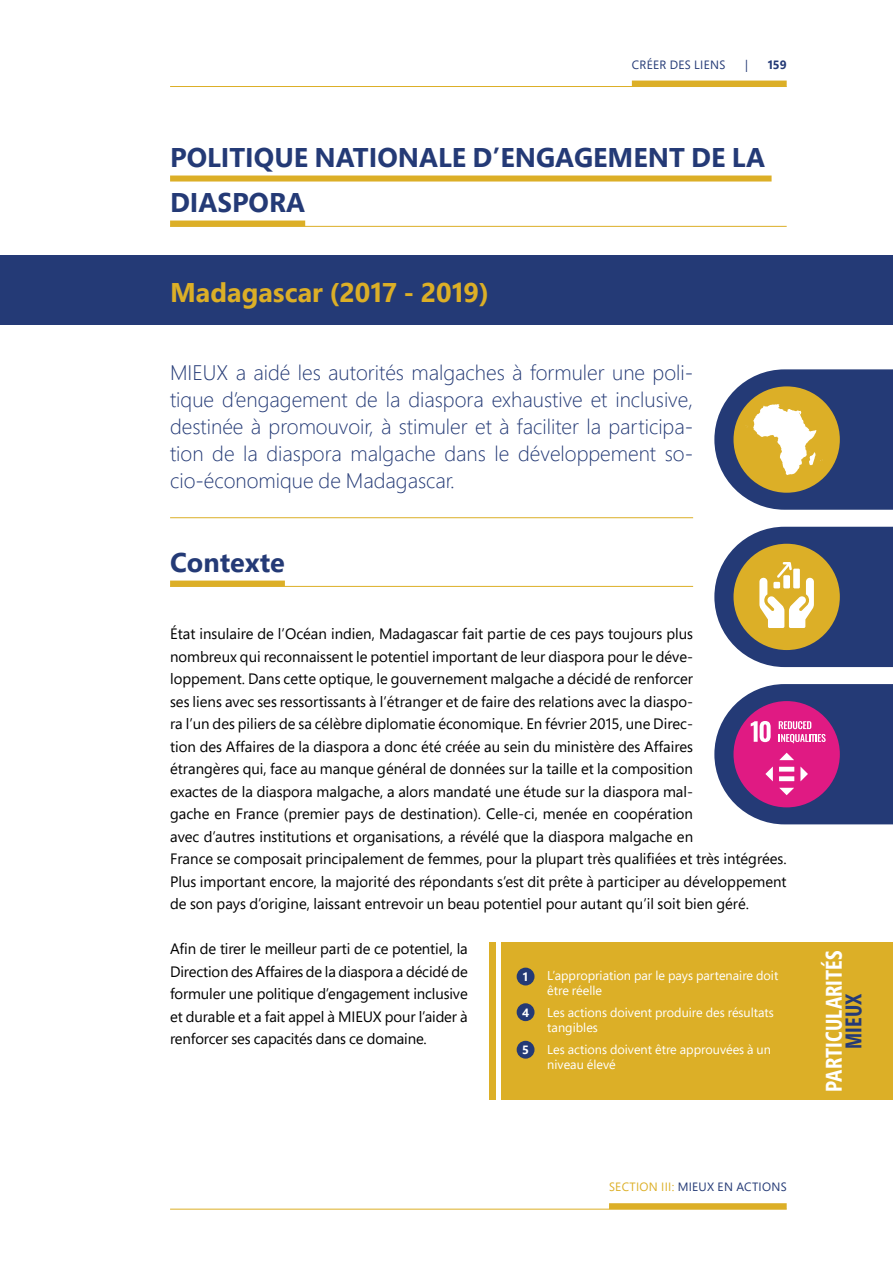
<style>
.page{position:relative;width:893px;height:1263px;background:#fff}
.page>*{position:absolute;margin:0;border:0;box-sizing:border-box;transform-origin:0 0}
.t1{font:700 27px/45px "Segoe Pro";color:#243a76}
.t2{font:700 27px "Segoe Pro";color:#dcaf27}
.t3{font:700 22.5px "Segoe Pro Cond";color:#fff}
.t4{font:700 22.5px "Segoe Pro Cond";color:#243a76}
.t5{font:300 21px/27px "Segoe Pro";color:#243a76;text-align:justify}
.t6{font:15px/22.5px "Segoe Pro";color:#000}
.t7{font:12.75px/15.3px "Segoe Pro";color:#fff}
.t8{font:12px "Segoe Pro";letter-spacing:.025em;color:#243a76}
.t9{font:700 12px "Segoe Pro";color:#243a76}
.t10{font:700 12px "Segoe Pro";color:#fff}
.s1{color:#dcaf27}
</style>
<div class="page">
<div style="left:609px;top:1203px;width:178px;height:6px;background:#dcaf27"></div>
<hr style="left:170px;top:1209px;width:617px;height:1px;background:#dcaf27">
<div style="left:632px;top:81px;width:155px;height:6px;background:#dcaf27"></div>
<hr style="left:170px;top:86px;width:617px;height:1px;background:#dcaf27">
<div style="left:170px;top:176px;width:602px;height:6px;background:#dcaf27"></div>
<hr style="left:170px;top:226px;width:617px;height:1px;background:#dcaf27">
<div style="left:170px;top:221px;width:135px;height:6px;background:#dcaf27"></div>
<div style="left:0;top:256px;width:893px;height:69px;background:#243a76"></div>
<hr style="left:170px;top:517px;width:523px;height:1px;background:#dcaf27">
<hr style="left:170px;top:586px;width:523px;height:1px;background:#dcaf27">
<div style="left:170px;top:581px;width:115px;height:6px;background:#dcaf27"></div>
<svg style="left:714px;top:369px;width:179px;height:141px"></svg>
<svg style="left:714px;top:684px;width:179px;height:140px;background:#7a488b"></svg>
<svg style="left:714px;top:527px;width:179px;height:140px;background:#797974"></svg>
<div style="left:502px;top:943px;width:391px;height:157px;background:#dcaf27"></div>
<div style="left:489px;top:943px;width:6px;height:157px;background:#dcaf27"></div>
<div style="left:517px;top:968px;width:17px;height:17px;background:#243a76;border-radius:50%"></div>
<div style="left:517px;top:1003px;width:17px;height:18px;background:#243a76;border-radius:50%"></div>
<div style="left:517px;top:1041px;width:17px;height:18px;background:#243a76;border-radius:50%"></div>
<p class="t8" style="left:632px;top:56px;width:95px">CRÉER DES LIENS</p>
<p class="t8" style="left:745px;top:56px;width:4px">|</p>
<p class="t9" style="left:768px;top:56px;width:21px">159</p>
<h1 class="t1" style="left:170px;top:134px;width:597px">POLITIQUE NATIONALE D’ENGAGEMENT DE LA<br>DIASPORA</h1>
<h1 class="t2" style="left:170px;top:273px;width:320px">Madagascar (2017 - 2019)</h1>
<p class="t5" style="left:170px;top:358px;width:525px">MIEUX a aidé les autorités malgaches à formuler une poli&shy;tique d’engagement de la diaspora exhaustive et inclusive, destinée à promouvoir, à stimuler et à faciliter la participa&shy;tion de la diaspora malgache dans le développement so&shy;cio-économique de Madagascar.</p>
<h1 class="t1" style="left:170px;top:539px;width:116px">Contexte</h1>
<p class="t6" style="left:170px;top:622px;width:618px">État insulaire de l’Océan indien, Madagascar fait partie de ces pays toujours plus<br>nombreux qui reconnaissent le potentiel important de leur diaspora pour le déve-<br>loppement. Dans cette optique, le gouvernement malgache a décidé de renforcer<br>ses liens avec ses ressortissants à l’étranger et de faire des relations avec la diaspo-<br>ra l’un des piliers de sa célèbre diplomatie économique. En février 2015, une Direc-<br>tion des Affaires de la diaspora a donc été créée au sein du ministère des Affaires<br>étrangères qui, face au manque général de données sur la taille et la composition<br>exactes de la diaspora malgache, a alors mandaté une étude sur la diaspora mal-<br>gache en France (premier pays de destination). Celle-ci, menée en coopération<br>avec d’autres institutions et organisations, a révélé que la diaspora malgache en<br>France se composait principalement de femmes, pour la plupart très qualifiées et très intégrées.<br>Plus important encore, la majorité des répondants s’est dit prête à participer au développement de son pays d’origine, laissant entrevoir un beau potentiel pour autant qu’il soit bien géré.</p>
<p class="t6" style="left:170px;top:937px;width:299px;text-align:justify">Afin de tirer le meilleur parti de ce potentiel, la Direction des Affaires de la diaspora a décidé de formuler une politique d’engagement inclusive et durable et a fait appel à MIEUX pour l’aider à renforcer ses capacités dans ce domaine.</p>
<p class="t7" style="left:547px;top:968px;width:233px">L’appropriation par le pays partenaire doit être réelle</p>
<p class="t7" style="left:547px;top:1005px;width:228px">Les actions doivent produire des résultats tangibles</p>
<p class="t7" style="left:547px;top:1041px;width:225px">Les actions doivent être approuvées à un niveau élevé</p>
<p class="t10" style="left:523px;top:968px;width:7px">1</p>
<p class="t10" style="left:522px;top:1004px;width:9px">4</p>
<p class="t10" style="left:522px;top:1041px;width:8px">5</p>
<h2 class="t3" style="left:820px;top:1092px;width:143px;rotate:-90deg">PARTICULARITÉS</h2>
<h2 class="t4" style="left:839px;top:1049px;width:56px;rotate:-90deg">MIEUX</h2>
<p class="t8" style="left:609px;top:1179px;width:179px"><span class="s1">SECTION III:</span> MIEUX EN ACTIONS</p>
</div>
